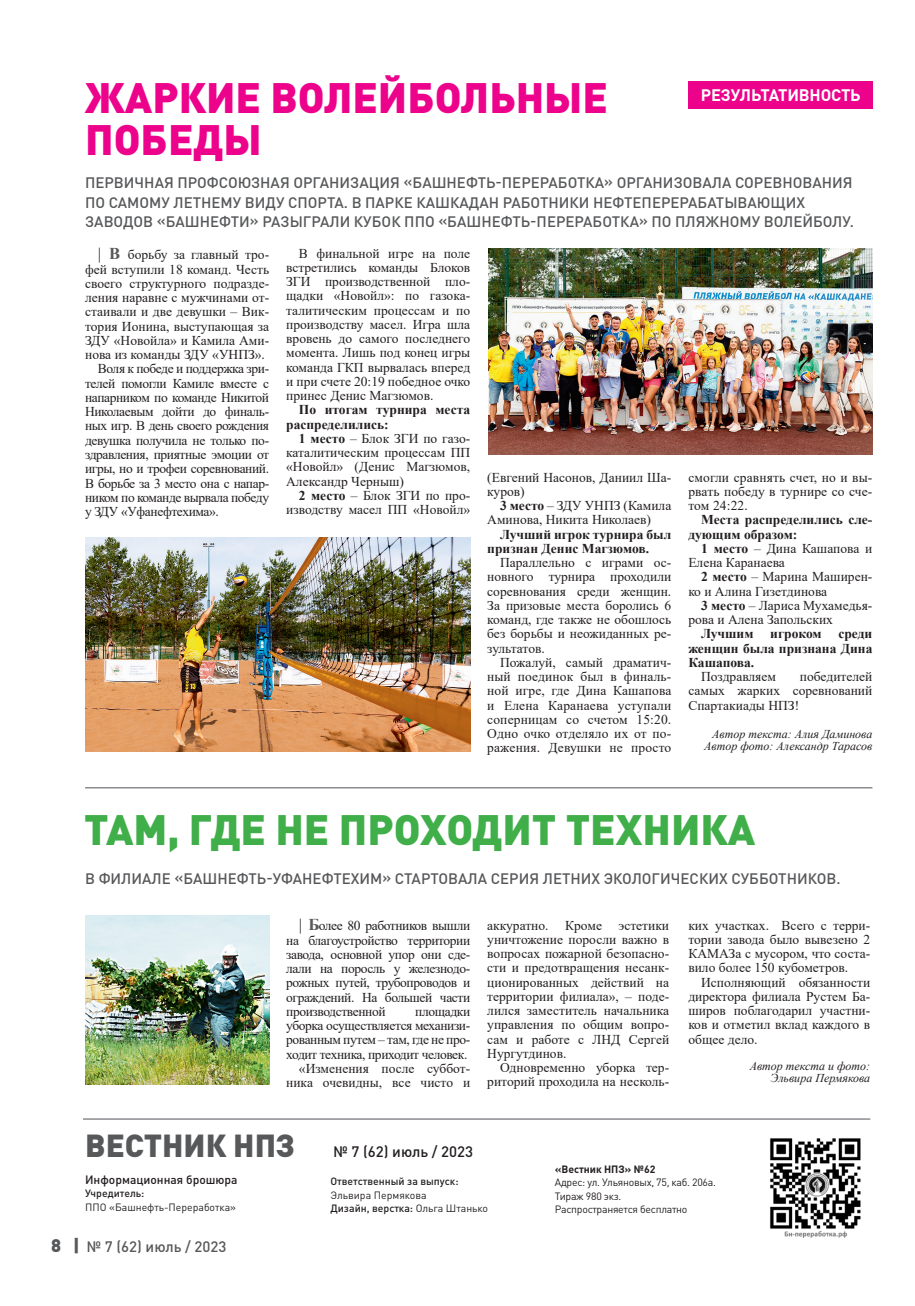
<style>
.page{position:relative;width:915px;height:1306px;background:#fff}
.page>*{position:absolute;margin:0;border:0;box-sizing:border-box;transform-origin:0 0}
.ЗАГОЛОВОК{font:900 42px/42px "DIN Pro";color:#ed028c}
.ЗАГОЛОВОК-2{font:900 42px "DIN Pro";color:#40ae49}
.t1{font:900 31.5px "DIN Pro";color:#57585a}
.подзаголовок{font:700 16.5px "DIN Pro";letter-spacing:-.01em;color:#fff}
._1_абзац{font:500 15px/19.5px "DIN Pro";color:#57585a}
.t2{font:500 15px "DIN Pro";color:#231f20}
.текст{font:13.5px/14.2px "Times New Roman";color:#231f20;text-align:justify}
.текст-2{font:700 13.5px/14.2px "Times New Roman";color:#231f20}
.Авторы{font:italic 12px "Times New Roman";color:#231f20}
.текст-3{font:500 12px "DIN Pro";color:#231f20}
.врез{font:10.5px "DIN Pro";letter-spacing:-.025em;color:#231f20}
.врез-2{font:500 10.5px "DIN Pro";color:#231f20}
.текст-4{font:10.5px "DIN Pro";color:#231f20}
.врез-3{font:10.5px "DIN Pro";color:#231f20}
.врез-4{font:700 10.5px "DIN Pro";color:#231f20}
.текст-5{font:500 10.5px "DIN Pro";color:#231f20}
.s1{font-weight:700;font-size:16.5px;color:#57585a}
.s2{font-weight:700}
.s3{font-weight:900;font-size:18px}
.s4{font-weight:400}
</style>
<div class="page">
<img style="left:770px;top:1138px;width:91px;height:100px">
<div style="left:688px;top:81px;width:184px;height:27px;background:#ed028c"></div>
<img style="left:85px;top:916px;width:184px;height:168px">
<hr style="left:85px;top:787px;width:787px;height:1px;background:#8a8c8f">
<hr style="left:83px;top:1118px;width:787px;height:1px;background:#8a8c8f">
<img style="left:488px;top:248px;width:383px;height:206px">
<img style="left:85px;top:537px;width:385px;height:214px">
<p class="ЗАГОЛОВОК" style="left:85px;top:75px;width:524px">ЖАРКИЕ ВОЛЕЙБОЛЬНЫЕ<br>ПОБЕДЫ</p>
<p class="подзаголовок" style="left:700px;top:84px;width:161px">РЕЗУЛЬТАТИВНОСТЬ</p>
<p class="_1_абзац" style="left:85px;top:172px;width:770px">ПЕРВИЧНАЯ ПРОФСОЮЗНАЯ ОРГАНИЗАЦИЯ «БАШНЕФТЬ-ПЕРЕРАБОТКА» ОРГАНИЗОВАЛА СОРЕВНОВАНИЯ<br>ПО САМОМУ ЛЕТНЕМУ ВИДУ СПОРТА. В ПАРКЕ КАШКАДАН РАБОТНИКИ НЕФТЕПЕРЕРАБАТЫВАЮЩИХ<br>ЗАВОДОВ «БАШНЕФТИ» РАЗЫГРАЛИ КУБОК ППО «БАШНЕФТЬ-ПЕРЕРАБОТКА» ПО ПЛЯЖНОМУ ВОЛЕЙБОЛУ.</p>
<p class="текст" style="left:85px;top:247px;width:185px;text-indent:13px"><span class="s1">| В</span> борьбу за главный тро&shy;фей вступили 18 команд. Честь своего структурного подразде&shy;ления наравне с мужчинами от&shy;стаивали и две девушки – Вик&shy;тория Ионина, выступающая за ЗДУ «Новойла» и Камила Ами&shy;нова из команды ЗДУ «УНПЗ».</p>
<p class="текст" style="left:85px;top:361px;width:185px;text-indent:13px">Воля к победе и поддержка зри&shy;телей помогли Камиле вместе с напарником по команде Никитой Николаевым дойти до финаль&shy;ных игр. В день своего рождения девушка получила не только по&shy;здравления, приятные эмоции от игры, но и трофеи соревнований.<br>В борьбе за 3 место она с напар&shy;ником по команде вырвала победу у ЗДУ «Уфанефтехима».</p>
<p class="текст" style="left:286px;top:245px;width:185px;text-indent:13px">В финальной игре на поле встретились команды Блоков ЗГИ производственной пло&shy;щадки «Новойл»: по газока&shy;талитическим процессам и по производству масел. Игра шла вровень до самого последнего момента. Лишь под конец игры команда ГКП вырвалась вперед и при счете 20:19 победное очко принес Денис Магзюмов.</p>
<p class="текст-2" style="left:286px;top:402px;width:185px;text-indent:13px">По итогам турнира места распределились:</p>
<p class="текст" style="left:286px;top:431px;width:185px;text-indent:13px"><span class="s2">1 место</span> – Блок ЗГИ по газо&shy;каталитическим процессам ПП «Новойл» (Денис Магзюмов, Александр Черныш)</p>
<p class="текст" style="left:286px;top:488px;width:185px;text-align:right"><span class="s2">2 место</span> – Блок ЗГИ по про&shy;изводству масел ПП «Новойл»</p>
<p class="текст" style="left:487px;top:469px;width:185px">(Евгений Насонов, Даниил Ша&shy;куров)</p>
<p class="текст" style="left:487px;top:498px;width:185px;text-indent:13px"><span class="s2">3 место</span> – ЗДУ УНПЗ (Камила<br>Аминова, Никита Николаев)</p>
<p class="текст-2" style="left:487px;top:526px;width:185px;text-indent:13px">Лучший игрок турнира был признан Денис Магзюмов.</p>
<p class="текст" style="left:487px;top:555px;width:185px;text-indent:13px">Параллельно с играми ос&shy;новного турнира проходили соревнования среди женщин.<br>За призовые места боролись 6 команд, где также не обошлось без борьбы и неожиданных ре&shy;зультатов.</p>
<p class="текст" style="left:487px;top:655px;width:185px;text-indent:13px">Пожалуй, самый драматич&shy;ный поединок был в финаль&shy;ной игре, где Дина Кашапова и Елена Каранаева уступали соперницам со счетом 15:20.<br>Одно очко отделяло их от по&shy;ражения. Девушки не просто</p>
<p class="текст" style="left:688px;top:469px;width:185px">смогли сравнять счет, но и вы&shy;рвать победу в турнире со сче&shy;том 24:22.</p>
<p class="текст-2" style="left:688px;top:512px;width:185px;text-indent:13px">Места распределились сле&shy;дующим образом:</p>
<p class="текст" style="left:688px;top:541px;width:185px;text-indent:13px"><span class="s2">1 место</span> – Дина Кашапова и<br>Елена Каранаева</p>
<p class="текст" style="left:688px;top:569px;width:185px;text-indent:13px"><span class="s2">2 место</span> – Марина Маширен&shy;ко и Алина Гизетдинова</p>
<p class="текст" style="left:688px;top:598px;width:185px;text-indent:13px"><span class="s2">3 место</span> – Лариса Мухамедья&shy;рова и Алена Запольских</p>
<p class="текст-2" style="left:688px;top:626px;width:185px;text-align:justify;text-indent:13px">Лучшим игроком среди женщин была признана Дина Кашапова.</p>
<p class="текст" style="left:701px;top:669px;width:76px">Поздравляем</p>
<p class="текст" style="left:688px;top:669px;width:185px;text-indent:111px">победителей самых жарких соревнований Спартакиады НПЗ!</p>
<p class="Авторы" style="left:712px;top:726px;width:162px">Автор текста: Алия Даминова</p>
<p class="Авторы" style="left:704px;top:738px;width:170px">Автор фото: Александр Тарасов</p>
<p class="ЗАГОЛОВОК-2" style="left:84px;top:801px;width:672px">ТАМ, ГДЕ НЕ ПРОХОДИТ ТЕХНИКА</p>
<p class="_1_абзац" style="left:85px;top:868px;width:756px">В ФИЛИАЛЕ «БАШНЕФТЬ-УФАНЕФТЕХИМ» СТАРТОВАЛА СЕРИЯ ЛЕТНИХ ЭКОЛОГИЧЕСКИХ СУББОТНИКОВ.</p>
<p class="текст" style="left:286px;top:918px;width:185px;text-indent:13px"><span class="s1">| Б</span>олее 80 работников вышли на благоустройство территории завода, основной упор они сде&shy;лали на поросль у железнодо&shy;рожных путей, трубопроводов и ограждений. На большей части производственной</p>
<p class="текст" style="left:286px;top:1003px;width:185px;text-indent:129px">площадки уборка осуществляется механизи&shy;рованным путем – там, где не про&shy;ходит техника, приходит человек.</p>
<p class="текст" style="left:286px;top:1060px;width:185px;text-align:right">«Изменения после суббот&shy;ника очевидны, все чисто и</p>
<p class="текст" style="left:487px;top:917px;width:183px">аккуратно. Кроме эстетики уничтожение поросли важно в вопросах пожарной безопасно&shy;сти и предотвращения несанк&shy;ционированных действий на территории филиала», – поде&shy;лился заместитель начальника управления по общим вопро&shy;сам и работе с ЛНД Сергей Нургутдинов.</p>
<p class="текст" style="left:487px;top:1060px;width:183px;text-align:right">Одновременно уборка тер&shy;риторий проходила на несколь-</p>
<p class="текст" style="left:688px;top:917px;width:183px">ких участках. Всего с терри&shy;тории завода было вывезено 2<br>КАМАЗа с мусором, что соста&shy;вило более 150 кубометров.</p>
<p class="текст" style="left:688px;top:974px;width:183px;text-indent:13px">Исполняющий обязанности директора филиала Рустем Ба&shy;широв поблагодарил участни&shy;ков и отметил вклад каждого в общее дело.</p>
<p class="Авторы" style="left:749px;top:1057px;width:122px">Автор текста и фото:</p>
<p class="Авторы" style="left:770px;top:1069px;width:101px">Эльвира Пермякова</p>
<p class="t1" style="left:85px;top:1124px;width:211px">ВЕСТНИК НПЗ</p>
<p class="текст-3" style="left:85px;top:1171px;width:154px">Информационная брошюра</p>
<p class="текст-5" style="left:85px;top:1186px;width:61px">Учредитель:</p>
<p class="текст-4" style="left:85px;top:1199px;width:152px">ППО «Башнефть-Переработка»</p>
<p class="_1_абзац" style="left:51px;top:1235px;width:177px"><span class="s3">8 |</span> № 7 (62) июль / 2023</p>
<p class="t2" style="left:333px;top:1141px;width:141px">№ 7 (62) июль / 2023</p>
<p class="врез-2" style="left:330px;top:1174px;width:129px">Ответственный за выпуск:</p>
<p class="врез-3" style="left:330px;top:1187px;width:98px">Эльвира Пермякова</p>
<p class="врез-2" style="left:330px;top:1201px;width:159px">Дизайн, верстка: <span class="s4">Ольга Штанько</span></p>
<p class="врез-4" style="left:554px;top:1161px;width:102px">«Вестник НПЗ» №62</p>
<p class="врез" style="left:554px;top:1175px;width:162px">Адрес: ул. Ульяновых, 75, каб. 206а.</p>
<p class="врез" style="left:554px;top:1188px;width:68px">Тираж 980 экз.</p>
<p class="врез" style="left:554px;top:1202px;width:134px">Распространяется бесплатно</p>
</div>
